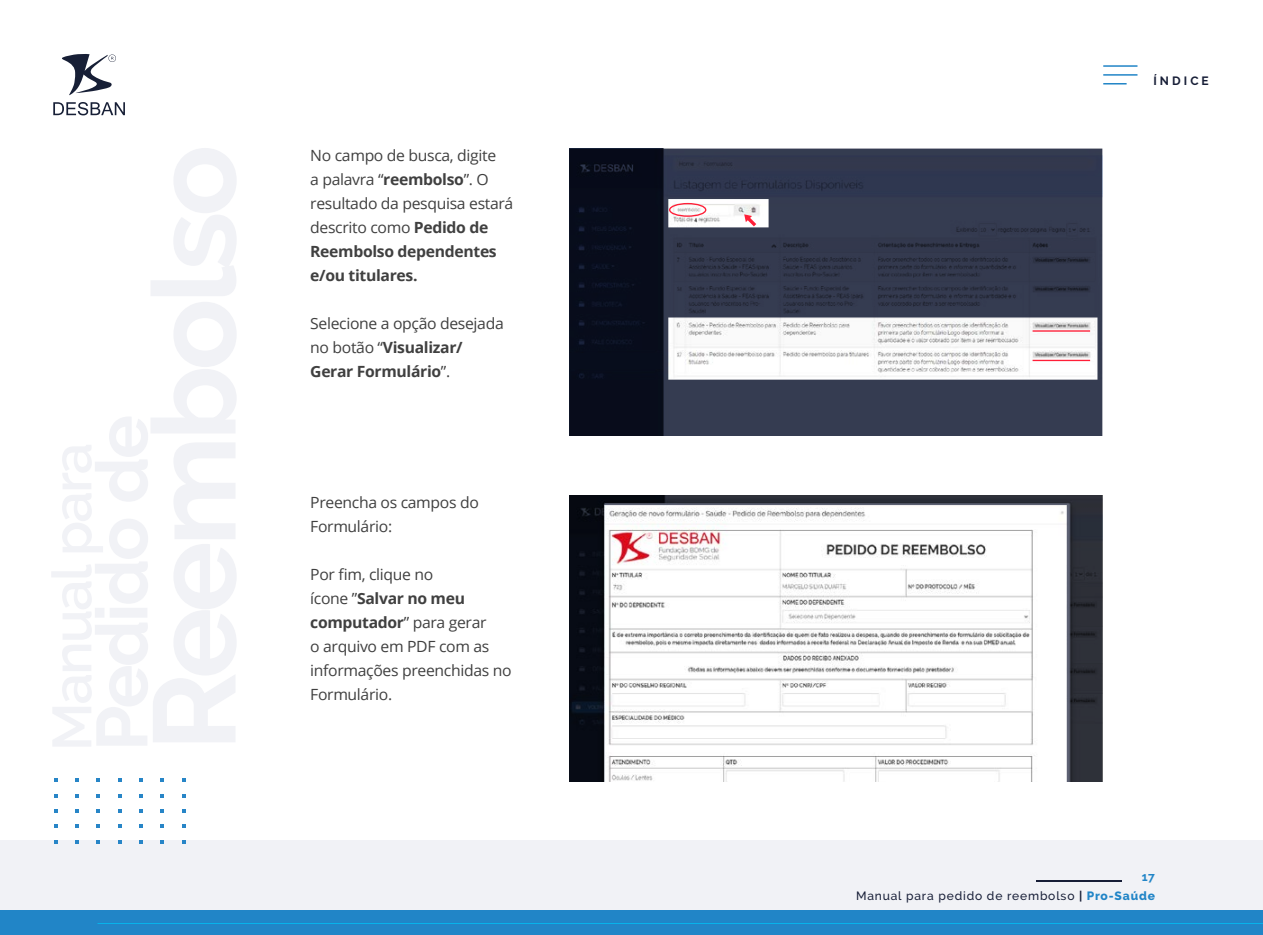
<style>
.page{position:relative;width:1263px;height:935px;background:#fff}
.page>*{position:absolute;margin:0;border:0;box-sizing:border-box;transform-origin:0 0}
.t1{font:15.45px/24px "Open Sans";letter-spacing:-.02em;color:#404040}
.t2{font:500 12px "Raleway";letter-spacing:.07em;color:#171e37}
.t3{font:700 12px "Raleway";letter-spacing:.255em;color:#171e37}
.t4{font:700 12px "Raleway";color:#2185c7}
.s1{font-weight:700}
.s2{font-weight:800;color:#2185c7}
</style>
<div class="page">
<div style="left:0;top:840px;width:1263px;height:94px;background:#f1f2f6"></div>
<div style="left:0;top:910px;width:1263px;height:24px;background:#2185c7"></div>
<hr style="left:98px;top:923px;width:1165px;height:1px;background:#08b3eb">
<hr style="left:1103px;top:65px;width:35px;height:2px;background:#2185c7">
<hr style="left:1103px;top:74px;width:35px;height:2px;background:#2185c7">
<svg style="left:1103px;top:83px;width:24px;height:1px"></svg>
<hr style="left:1036px;top:879px;width:86px;height:2px;background:#171e37">
<svg style="left:62px;top:54px;width:54px;height:41px"></svg>
<svg style="left:53px;top:102px;width:72px;height:13px"></svg>
<svg style="left:569px;top:149px;width:533px;height:286px;background:#505464"></svg>
<div style="left:669px;top:203px;width:37px;height:14px;border:1px solid #ff1e37;border-radius:50%"></div>
<svg style="left:744px;top:214px;width:12px;height:12px"></svg>
<hr style="left:1033px;top:330px;width:57px;height:2px;background:#ff1e37">
<hr style="left:1033px;top:360px;width:57px;height:1px;background:#ff1e37">
<svg style="left:569px;top:495px;width:533px;height:286px"></svg>
<svg style="left:182px;top:778px;width:3px;height:4px"></svg>
<svg style="left:161px;top:778px;width:3px;height:4px"></svg>
<svg style="left:140px;top:778px;width:3px;height:4px"></svg>
<svg style="left:118px;top:778px;width:3px;height:4px"></svg>
<svg style="left:97px;top:778px;width:3px;height:4px"></svg>
<svg style="left:75px;top:778px;width:3px;height:4px"></svg>
<svg style="left:54px;top:778px;width:3px;height:4px"></svg>
<p class="t1" style="left:310px;top:143px;width:205px">No campo de busca, digite<br>a palavra “<span class="s1">reembolso</span>”. O resultado da pesquisa estará descrito como <span class="s1">Pedido de<br>Reembolso dependentes e/ou titulares.</span></p>
<p class="t1" style="left:310px;top:311px;width:195px">Selecione a opção desejada no botão “<span class="s1">Visualizar/<br>Gerar Formulário</span>”.</p>
<p class="t1" style="left:310px;top:490px;width:170px">Preencha os campos do<br>Formulário:</p>
<p class="t1" style="left:310px;top:562px;width:203px">Por fim, clique no<br>ícone ”<span class="s1">Salvar no meu computador</span>” para gerar<br>o arquivo em PDF com as informações preenchidas no<br>Formulário.</p>
<p class="t3" style="left:1154px;top:73px;width:57px">ÍNDICE</p>
<p class="t4" style="left:1142px;top:869px;width:15px">17</p>
<p class="t2" style="left:856px;top:888px;width:300px">Manual para pedido de reembolso <span class="s1">|</span> <span class="s2">Pro-Saúde</span></p>
</div>
